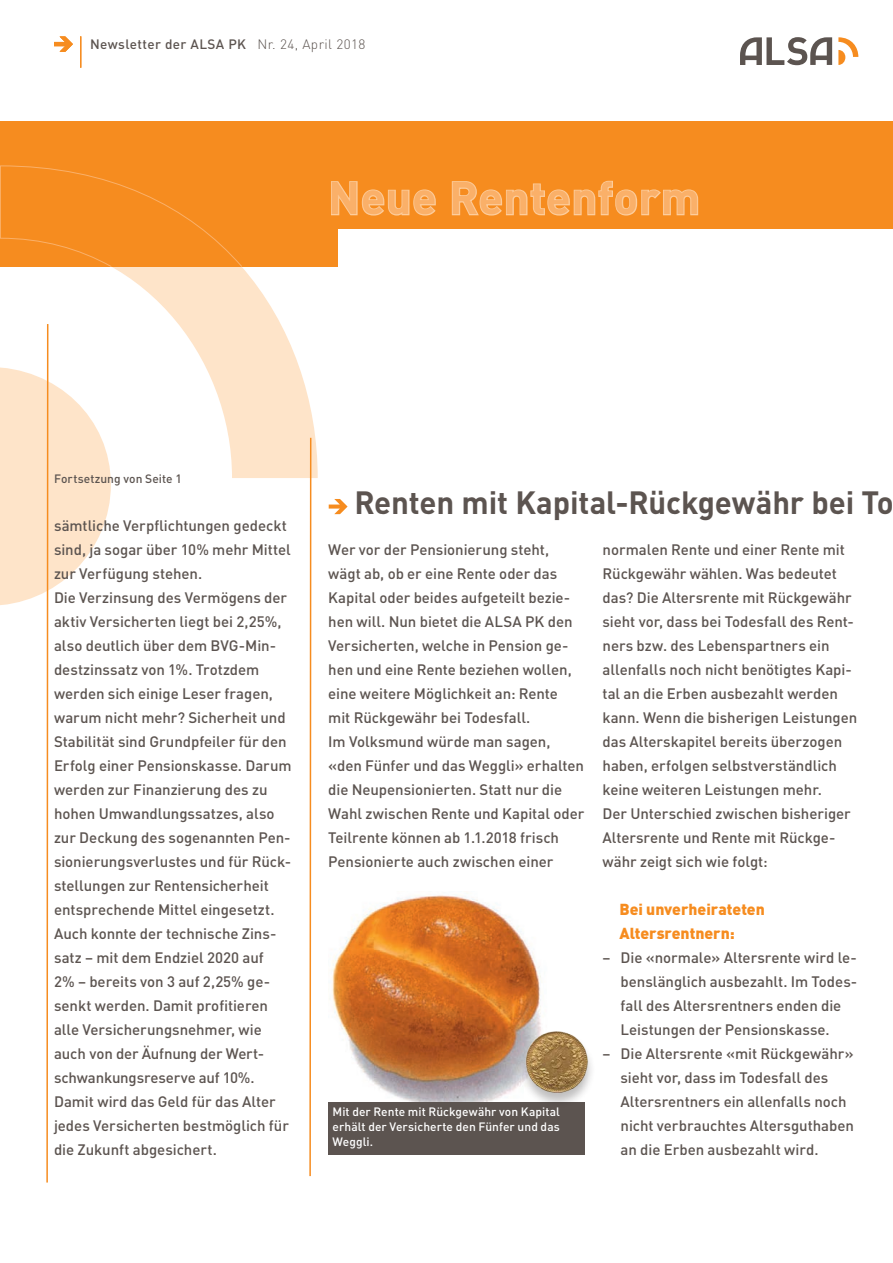
<style>
.page{position:relative;width:893px;height:1263px;background:#fff}
.page>*{position:absolute;margin:0;border:0;box-sizing:border-box;transform-origin:0 0}
.t1{font:700 45px "DIN";letter-spacing:.01em;color:#fab069}
.t2{font:700 31.8px "DIN";letter-spacing:-.005em;color:#5c5450}
.t3{font:900 15.75px/24px "DIN";letter-spacing:-.005em;color:#f68c1f}
.t4{font:500 15px/24px "DIN";letter-spacing:-.005em;color:#5c5450}
.t5{font:500 13.5px "DIN";letter-spacing:.03em;color:#5c5450}
.t6{font:500 12px/15px "DIN";letter-spacing:.005em;color:#fff;text-align:justify}
.t7{font:500 12px "DIN";letter-spacing:.005em;color:#5c5450}
.s1{font-weight:300}
</style>
<div class="page">
<svg style="left:838px;top:37px;width:20px;height:28px"></svg>
<svg style="left:740px;top:37px;width:92px;height:28px"></svg>
<hr style="left:80px;top:36px;width:1px;height:32px;background:#f68c1f">
<svg style="left:54px;top:36px;width:19px;height:16px"></svg>
<svg style="left:114px;top:268px;width:204px;height:210px"></svg>
<div style="left:0;top:121px;width:893px;height:108px;background:#f68c1f"></div>
<div style="left:0;top:121px;width:337px;height:146px;background:#f68c1f"></div>
<svg style="left:0;top:165px;width:243px;height:103px"></svg>
<svg style="left:331px;top:181px;width:105px;height:35px"></svg>
<svg style="left:451px;top:180px;width:248px;height:36px"></svg>
<img style="left:332px;top:895px;width:209px;height:207px">
<svg style="left:0;top:324px;width:111px;height:859px"></svg>
<svg style="left:329px;top:499px;width:19px;height:15px"></svg>
<svg style="left:309px;top:436px;width:3px;height:741px;background:#fac48d"></svg>
<div style="left:328px;top:1102px;width:257px;height:53px;background:#5c5450"></div>
<div style="left:518px;top:1031px;width:78px;height:77px;background:#231f20;opacity:.29"></div>
<img style="left:522px;top:1026px;width:69px;height:70px">
<p class="t5" style="left:90px;top:36px;width:277px">Newsletter der ALSA PK <span class="s1">Nr. 24, April 2018</span></p>
<h1 class="t1" style="left:328px;top:169px;width:373px">Neue Rentenform</h1>
<p class="t7" style="left:54px;top:471px;width:129px">Fortsetzung von Seite 1</p>
<p class="t4" style="left:54px;top:513px;width:239px">sämtliche Verpflichtungen gedeckt sind, ja sogar über 10% mehr Mittel zur Verfügung stehen.<br>Die Verzinsung des Vermögens der aktiv Versicherten liegt bei 2,25%, also deutlich über dem BVG-Min&shy;destzinssatz von 1%. Trotzdem werden sich einige Leser fragen, warum nicht mehr? Sicherheit und<br>Stabilität sind Grundpfeiler für den<br>Erfolg einer Pensionskasse. Darum werden zur Finanzierung des zu hohen Umwandlungssatzes, also zur Deckung des sogenannten Pen&shy;sionierungsverlustes und für Rück&shy;stellungen zur Rentensicherheit entsprechende Mittel eingesetzt.<br>Auch konnte der technische Zins&shy;satz – mit dem Endziel 2020 auf<br>2% – bereits von 3 auf 2,25% ge&shy;senkt werden. Damit profitieren alle Versicherungsnehmer, wie auch von der Äufnung der Wert&shy;schwankungsreserve auf 10%.<br>Damit wird das Geld für das Alter jedes Versicherten bestmöglich für die Zukunft abgesichert.</p>
<h2 class="t2" style="left:354px;top:482px;width:541px">Renten mit Kapital-Rückgewähr bei To</h2>
<p class="t4" style="left:328px;top:537px;width:258px">Wer vor der Pensionierung steht, wägt ab, ob er eine Rente oder das Kapital oder beides aufgeteilt bezie&shy;hen will. Nun bietet die ALSA PK den Versicherten, welche in Pension ge&shy;hen und eine Rente beziehen wollen, eine weitere Möglichkeit an: Rente<br>mit Rückgewähr bei Todesfall.<br>Im Volksmund würde man sagen, «den Fünfer und das Weggli» erhalten die Neupensionierten. Statt nur die Wahl zwischen Rente und Kapital oder Teilrente können ab 1.1.2018 frisch Pensionierte auch zwischen einer</p>
<p class="t4" style="left:602px;top:537px;width:256px">normalen Rente und einer Rente mit Rückgewähr wählen. Was bedeutet das? Die Altersrente mit Rückgewähr sieht vor, dass bei Todesfall des Rent&shy;ners bzw. des Lebenspartners ein allenfalls noch nicht benötigtes Kapi&shy;tal an die Erben ausbezahlt werden kann. Wenn die bisherigen Leistungen das Alterskapitel bereits überzogen haben, erfolgen selbstverständlich keine weiteren Leistungen mehr.<br>Der Unterschied zwischen bisheriger Altersrente und Rente mit Rückge&shy;währ zeigt sich wie folgt:</p>
<p class="t3" style="left:620px;top:896px;width:147px">Bei unverheirateten<br>Altersrentnern:</p>
<p class="t4" style="left:621px;top:945px;width:238px;text-indent:-18px">– Die «normale» Altersrente wird le&shy;benslänglich ausbezahlt. Im Todes&shy;fall des Altersrentners enden die Leistungen der Pensionskasse.</p>
<p class="t4" style="left:621px;top:1041px;width:235px;text-indent:-18px">– Die Altersrente «mit Rückgewähr» sieht vor, dass im Todesfall des Altersrentners ein allenfalls noch nicht verbrauchtes Altersguthaben an die Erben ausbezahlt wird.</p>
<p class="t6" style="left:333px;top:1104px;width:229px">Mit der Rente mit Rückgewähr von Kapital erhält der Versicherte den Fünfer und das Weggli.</p>
</div>
